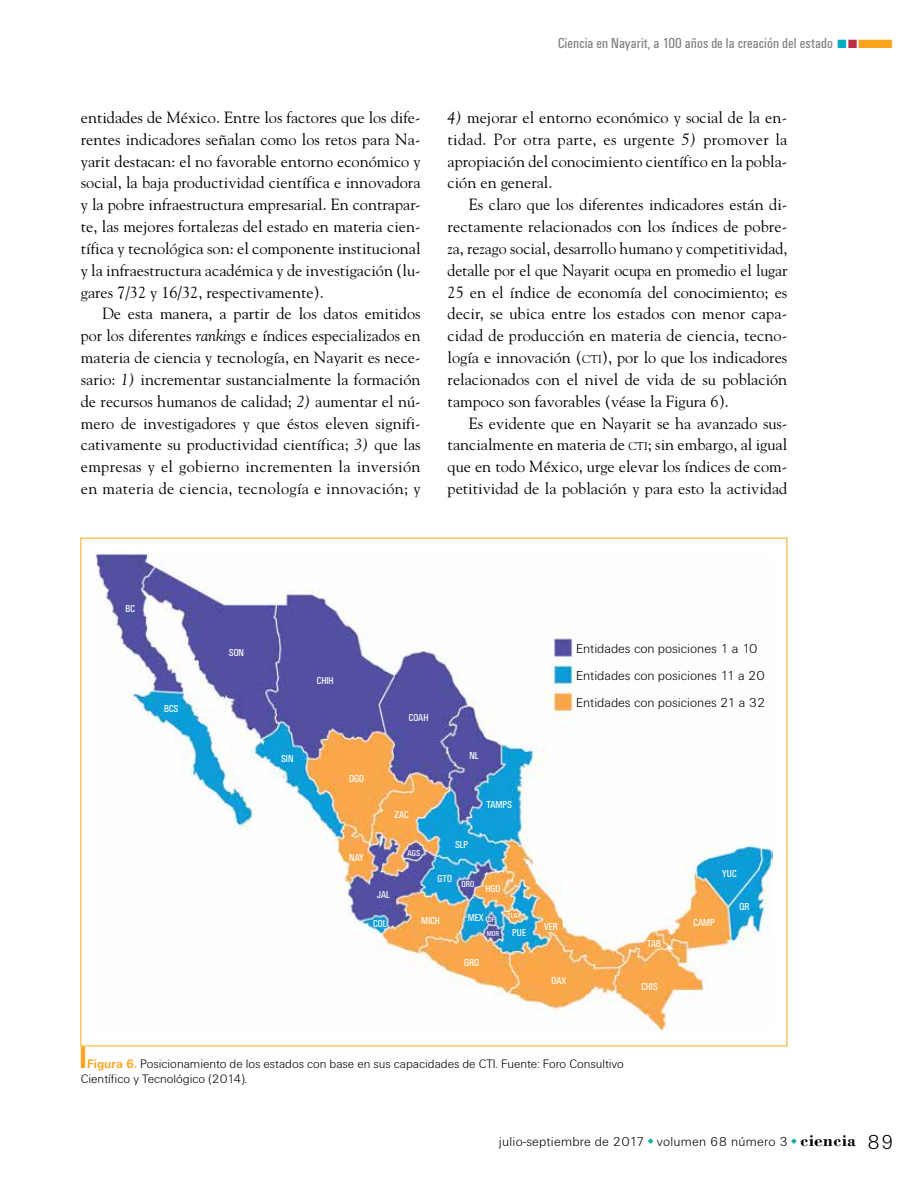
<style>
.page{position:relative;width:915px;height:1191px;background:#fff}
.page>*{position:absolute;margin:0;border:0;box-sizing:border-box;transform-origin:0 0}
.t1{font:16.2px/21.8px "Goudy";color:#000;text-align:justify}
.t2{font:condensed 15px "Unitus T";letter-spacing:.005em;color:#808285}
.t3{font:300 13.5px/27px "Unitus T";color:#000}
.t4{font:300 13.5px "Unitus T";letter-spacing:.02em;color:#000}
.t5{font:300 12.75px/15px "Unitus T";color:#000}
.t6{font:condensed 10.5px "Unitus T";color:#fff}
.t7{font:condensed 9px "Unitus T";color:#fff}
.t8{font:condensed 7.5px/13.8px "Unitus T";color:#fff}
.s1{font-style:italic}
.s2{color:#00acc3}
.s3{color:#bb2d45}
.s4{color:#faa41d}
.s5{font-size:11.4px}
.s6{font-weight:700;color:#faa41d}
.s7{font-family:"Bodoni";font-weight:700;font-size:17.25px}
.s8{font-size:21px}
</style>
<div class="page">
<img style="left:96px;top:553px;width:675px;height:477px">
<p class="t1" style="left:81px;top:106px;width:341px">entidades de México. Entre los factores que los dife&shy;rentes indicadores señalan como los retos para Na&shy;yarit destacan: el no favorable entorno económico y social, la baja productividad científica e innovadora y la pobre infraestructura empresarial. En contrapar&shy;te, las mejores fortalezas del estado en materia cien&shy;tífica y tecnológica son: el componente institucional y la infraestructura académica y de investigación (lu&shy;gares 7/32 y 16/32, respectivamente).</p>
<p class="t1" style="left:81px;top:302px;width:341px;text-indent:21px">De esta manera, a partir de los datos emitidos por los diferentes <span class="s1">rankings</span> e índices especializados en materia de ciencia y tecnología, en Nayarit es nece&shy;sario: <span class="s1">1)</span> incrementar sustancialmente la formación de recursos humanos de calidad; <span class="s1">2)</span> aumentar el nú&shy;mero de investigadores y que éstos eleven signifi&shy;cativamente su productividad científica; <span class="s1">3)</span> que las empresas y el gobierno incrementen la inversión en materia de ciencia, tecnología e innovación; y</p>
<p class="t2" style="left:558px;top:34px;width:337px">Ciencia en Nayarit, a 100 años de la creación del estado <span class="s2">■</span><span class="s3">■</span><span class="s4">■</span></p>
<p class="t1" style="left:447px;top:106px;width:341px"><span class="s1">4)</span> mejorar el entorno económico y social de la en&shy;tidad. Por otra parte, es urgente <span class="s1">5)</span> promover la apropiación del conocimiento científico en la pobla&shy;ción en general.</p>
<p class="t1" style="left:447px;top:193px;width:341px;text-indent:21px">Es claro que los diferentes indicadores están di&shy;rectamente relacionados con los índices de pobre&shy;za, rezago social, desarrollo humano y competitividad, detalle por el que Nayarit ocupa en promedio el lugar 25 en el índice de economía del conocimiento; es decir, se ubica entre los estados con menor capa&shy;cidad de producción en materia de ciencia, tecno&shy;logía e innovación (<span class="s5">cti</span>), por lo que los indicadores relacionados con el nivel de vida de su población tampoco son favorables (véase la Figura 6).</p>
<p class="t1" style="left:447px;top:411px;width:341px;text-indent:21px">Es evidente que en Nayarit se ha avanzado sus&shy;tancialmente en materia de <span class="s5">cti</span>; sin embargo, al igual que en todo México, urge elevar los índices de com&shy;petitividad de la población y para esto la actividad</p>
<p class="t6" style="left:126px;top:602px;width:11px">BC</p>
<p class="t6" style="left:164px;top:702px;width:16px">BCS</p>
<p class="t6" style="left:229px;top:647px;width:17px">SON</p>
<p class="t6" style="left:317px;top:674px;width:18px">CHIH</p>
<p class="t6" style="left:281px;top:752px;width:14px">SIN</p>
<p class="t6" style="left:349px;top:772px;width:16px">DGO</p>
<p class="t6" style="left:349px;top:851px;width:16px">NAY</p>
<p class="t6" style="left:408px;top:711px;width:21px">COAH</p>
<p class="t6" style="left:394px;top:809px;width:16px">ZAC</p>
<p class="t7" style="left:407px;top:847px;width:14px">AGS</p>
<p class="t6" style="left:469px;top:750px;width:11px">NL</p>
<p class="t6" style="left:455px;top:839px;width:15px">SLP</p>
<p class="t6" style="left:486px;top:798px;width:27px">TAMPS</p>
<p class="t3" style="left:576px;top:634px;width:191px">Entidades con posiciones 1 a 10<br>Entidades con posiciones 11 a 20<br>Entidades con posiciones 21 a 32</p>
<p class="t6" style="left:377px;top:888px;width:14px">JAL</p>
<p class="t6" style="left:373px;top:918px;width:15px">COL</p>
<p class="t6" style="left:437px;top:872px;width:16px">GTO</p>
<p class="t6" style="left:421px;top:914px;width:20px">MICH</p>
<p class="t7" style="left:461px;top:878px;width:14px">QRO</p>
<p class="t6" style="left:485px;top:882px;width:16px">HGO</p>
<p class="t6" style="left:467px;top:912px;width:17px">MEX</p>
<p class="t8" style="left:507px;top:908px;width:15px">TLAX</p>
<p class="t8" style="left:486px;top:913px;width:14px">DF<br>MOR</p>
<p class="t6" style="left:512px;top:926px;width:15px">PUE</p>
<p class="t6" style="left:464px;top:956px;width:16px">GRO</p>
<p class="t6" style="left:544px;top:920px;width:15px">VER</p>
<p class="t6" style="left:551px;top:974px;width:16px">OAX</p>
<p class="t6" style="left:646px;top:937px;width:16px">TAB</p>
<p class="t6" style="left:641px;top:980px;width:18px">CHIS</p>
<p class="t5" style="left:81px;top:1056px;width:544px"><span class="s4">■</span> <span class="s6">Figura 6.</span> Posicionamiento de los estados con base en sus capacidades de CTI. Fuente: Foro Consultivo<br>Científico y Tecnológico (2014).</p>
<p class="t6" style="left:722px;top:867px;width:16px">YUC</p>
<p class="t6" style="left:693px;top:916px;width:23px">CAMP</p>
<p class="t6" style="left:739px;top:900px;width:11px">QR</p>
<p class="t4" style="left:498px;top:1133px;width:396px">julio-septiembre de 2017 volumen 68 número 3 <span class="s7">ciencia</span> <span class="s8">89</span></p>
</div>
